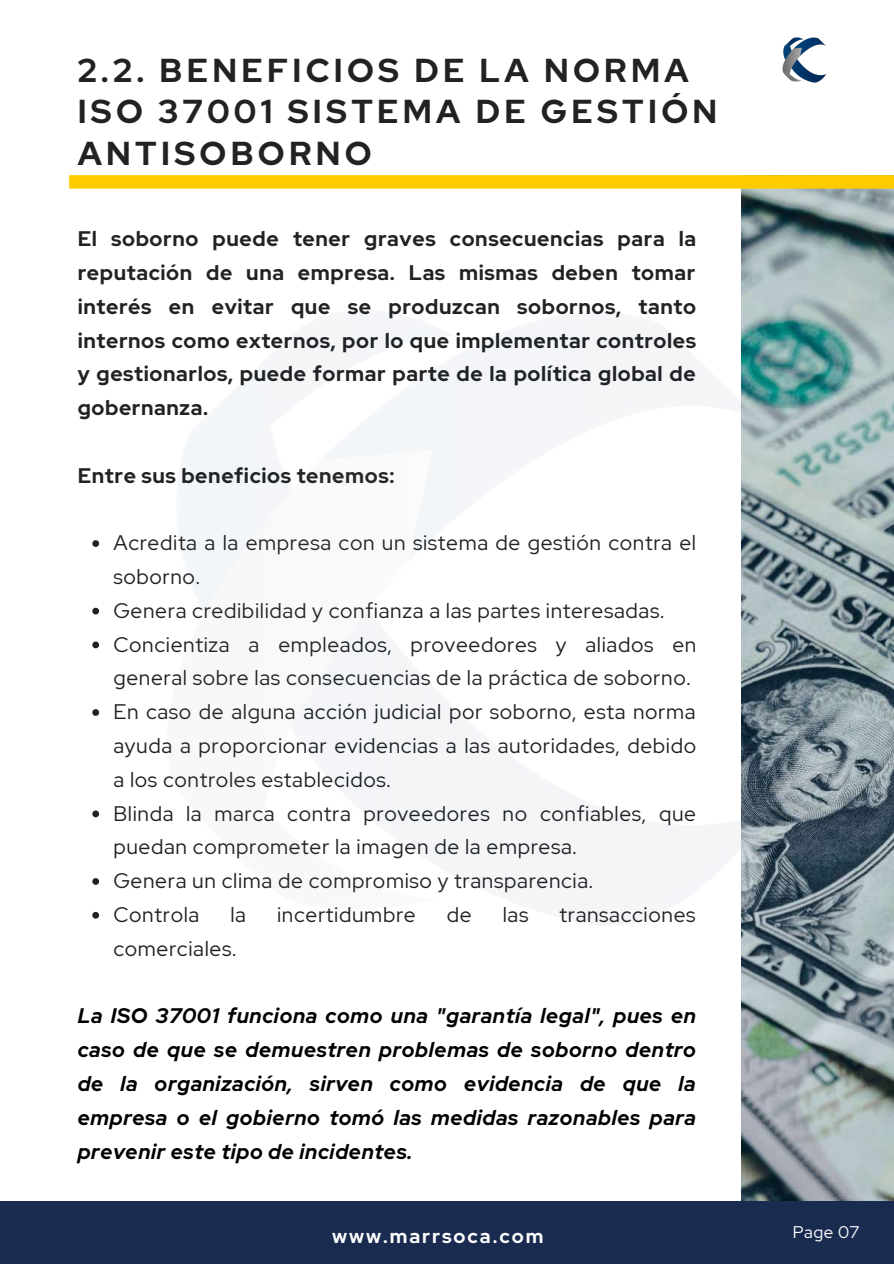
<style>
.page{position:relative;width:894px;height:1264px;background:#fff}
.page>*{position:absolute;margin:0;border:0;box-sizing:border-box;transform-origin:0 0}
.t1{font:700 33px/41.7px "Red Hat Display";letter-spacing:.13em;color:#222}
.t2{font:21px/33.8px "Red Hat Display";letter-spacing:.03em;color:#222}
.t3{font:700 21px/33.8px "Red Hat Display";letter-spacing:.03em;color:#222;text-align:justify}
.t4{font:italic 700 21px/33.8px "Red Hat Display";letter-spacing:.03em;color:#000;text-align:justify}
.t5{font:700 19.5px "Red Hat Display";letter-spacing:.1em;color:#fff}
.t6{font:16.8px "Red Hat Display";letter-spacing:.03em;color:#fff}
</style>
<div class="page">
<img style="left:741px;top:189px;width:152px;height:1011px">
<div style="left:0;top:1200px;width:893px;height:63px;background:#192c50"></div>
<div style="left:69px;top:175px;width:824px;height:14px;background:#fc0"></div>
<img style="left:92px;top:264px;width:756px;height:708px">
<img style="left:782px;top:37px;width:45px;height:46px">
<h1 class="t1" style="left:78px;top:49px;width:641px">2.2. BENEFICIOS DE LA NORMA<br>ISO 37001 SISTEMA DE GESTIÓN<br>ANTISOBORNO</h1>
<p class="t3" style="left:78px;top:222px;width:620px">El soborno puede tener graves consecuencias para la reputación de una empresa. Las mismas deben tomar interés en evitar que se produzcan sobornos, tanto internos como externos, por lo que implementar controles y gestionarlos, puede formar parte de la política global de gobernanza.</p>
<p class="t3" style="left:78px;top:458px;width:318px">Entre sus beneficios tenemos:</p>
<p class="t2" style="left:113px;top:526px;width:584px">Acredita a la empresa con un sistema de gestión contra el soborno.<br>Genera credibilidad y confianza a las partes interesadas.<br>Concientiza a empleados, proveedores y aliados en general sobre las consecuencias de la práctica de soborno.<br>En caso de alguna acción judicial por soborno, esta norma ayuda a proporcionar evidencias a las autoridades, debido a los controles establecidos.<br>Blinda la marca contra proveedores no confiables, que puedan comprometer la imagen de la empresa.<br>Genera un clima de compromiso y transparencia.<br>Controla</p>
<p class="t2" style="left:230px;top:897px;width:17px">la</p>
<p class="t2" style="left:277px;top:897px;width:140px">incertidumbre</p>
<p class="t2" style="left:446px;top:897px;width:26px">de</p>
<p class="t2" style="left:502px;top:897px;width:27px">las</p>
<p class="t2" style="left:559px;top:897px;width:137px">transacciones</p>
<p class="t2" style="left:113px;top:931px;width:124px">comerciales.</p>
<p class="t4" style="left:78px;top:999px;width:619px">La ISO 37001 funciona como una "garantía legal", pues en caso de que se demuestren problemas de soborno dentro de la organización, sirven como evidencia de que la empresa o el gobierno tomó las medidas razonables para prevenir este tipo de incidentes.</p>
<p class="t5" style="left:332px;top:1223px;width:213px">www.marrsoca.com</p>
<p class="t6" style="left:792px;top:1220px;width:68px">Page 07</p>
</div>
